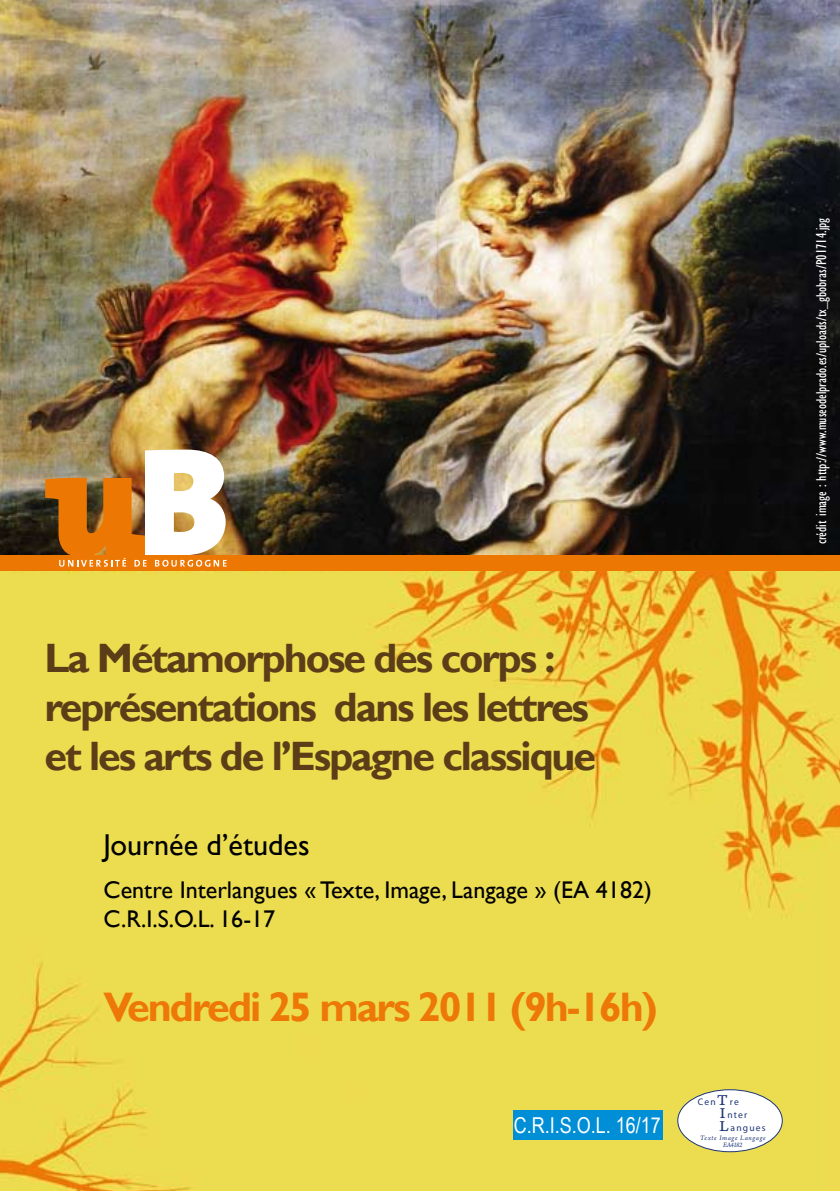
<style>
.page{position:relative;width:840px;height:1191px;background:#fff}
.page>*{position:absolute;margin:0;border:0;box-sizing:border-box;transform-origin:0 0}
.t1{font:700 41.2px "Gill Sans";letter-spacing:-.05em;color:#ed7807}
.t2{font:700 41px/49.2px "Gill Sans";letter-spacing:-.05em;color:#5b3e17}
.t3{font:30.2px "Gill Sans";color:#000}
.t4{font:24.2px/29px "Gill Sans";color:#000}
.t5{font:22px "Arial Narrow";color:#fff}
.t6{font:condensed 14.6px "Gill Sans";color:#fff}
.t7{font:9.6px/13px "Myriad Pro";letter-spacing:.125em;color:#1d3577}
.t8{font:italic 7.2px/7.2px "Arno Pro";letter-spacing:.085em;color:#1d3577;text-align:center}
.s1{font-family:"Arno Pro Caption";font-size:15.8px}
</style>
<div class="page">
<img style="left:0;top:0;width:839px;height:1191px">
<div style="left:0;top:555px;width:839px;height:15px;background:#ed7703"></div>
<img style="left:45px;top:449px;width:181px;height:117px">
<div style="left:677px;top:1089px;width:104px;height:62px;background:#fff;border-radius:50%"></div>
<div style="left:677px;top:1089px;width:105px;height:63px;border:1px solid #1d3577;border-radius:50%"></div>
<div style="left:512px;top:1110px;width:150px;height:30px;background:#008ed6"></div>
<p class="t2" style="left:44px;top:634px;width:553px">La Métamorphose des corps : représentations dans les lettres et les arts de l’Espagne classique</p>
<p class="t3" style="left:103px;top:826px;width:207px">Journée d’études</p>
<p class="t4" style="left:103px;top:875px;width:549px">Centre Interlangues « Texte, Image, Langage » (EA 4182)<br>C.R.I.S.O.L. 16-17</p>
<p class="t1" style="left:103px;top:982px;width:555px">Vendredi 25 mars 2011 (9h-16h)</p>
<p class="t5" style="left:513px;top:1109px;width:148px">C.R.I.S.O.L. 16/17</p>
<p class="t7" style="left:719px;top:1095px;width:48px;text-indent:-21px">Cen<span class="s1">T</span>re<br><span class="s1">I</span>nter<br><span class="s1">L</span>angues</p>
<p class="t8" style="left:699px;top:1134px;width:67px">Texte Image Langage<br>EA4182</p>
<p class="t6" style="left:812px;top:544px;width:328px;rotate:-90deg">crédit image : http://www.museodelprado.es/uploads/tx_gbobras/P01714.jpg</p>
</div>
